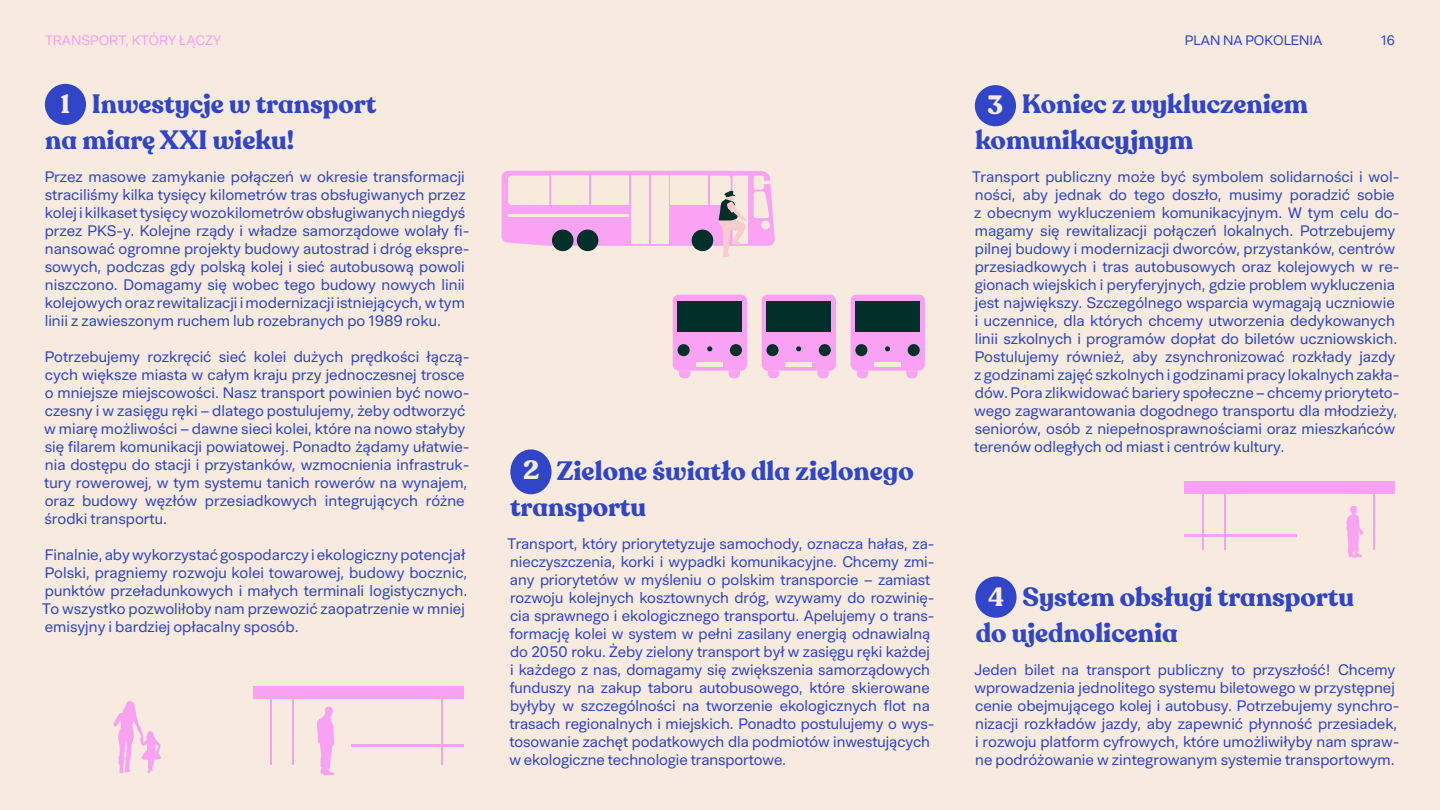
<style>
.page{position:relative;width:1440px;height:810px;background:#f7ebdf}
.page>*{position:absolute;margin:0;border:0;box-sizing:border-box;transform-origin:0 0}
.t1{font:700 26.25px/36px "Recoleta Alt";color:#3045c7}
.t2{font:700 26.25px "Recoleta Alt";color:#f7ebdf}
.t3{font:100 15px/18px "Abacaxi Latin VF";color:#3045c7}
.t4{font:100 13.5px "Abacaxi Latin VF";color:#f9a2f3}
.t5{font:100 13.5px "Abacaxi Latin VF";color:#3045c7}
.s1{color:#f7ebdf}
</style>
<div class="page">
<svg style="left:317px;top:706px;width:17px;height:70px"></svg>
<div style="left:975px;top:85px;width:41px;height:41px;background:#3045c7;border-radius:50%"></div>
<div style="left:510px;top:449px;width:42px;height:45px;background:#3045c7;border-radius:50%"></div>
<div style="left:975px;top:577px;width:42px;height:41px;background:#3045c7;border-radius:50%"></div>
<div style="left:45px;top:84px;width:41px;height:41px;background:#3045c7;border-radius:50%"></div>
<svg style="left:502px;top:171px;width:273px;height:86px"></svg>
<div style="left:673px;top:295px;width:74px;height:76px;background:#f9a2f3;border-radius:6px"></div>
<div style="left:678px;top:301px;width:64px;height:30px;background:#003029"></div>
<div style="left:678px;top:344px;width:12px;height:12px;background:#003029;border-radius:50%"></div>
<div style="left:730px;top:344px;width:12px;height:12px;background:#003029;border-radius:50%"></div>
<svg style="left:707px;top:346px;width:5px;height:5px"></svg>
<svg style="left:679px;top:371px;width:11px;height:7px"></svg>
<svg style="left:729px;top:371px;width:11px;height:7px"></svg>
<hr style="left:697px;top:363px;width:26px;height:4px;background:#f7ebde">
<div style="left:762px;top:295px;width:74px;height:76px;background:#f9a2f3;border-radius:6px"></div>
<div style="left:767px;top:301px;width:64px;height:30px;background:#003029"></div>
<div style="left:766px;top:344px;width:13px;height:12px;background:#003029;border-radius:50%"></div>
<div style="left:819px;top:344px;width:12px;height:12px;background:#003029;border-radius:50%"></div>
<svg style="left:796px;top:346px;width:5px;height:5px"></svg>
<svg style="left:768px;top:371px;width:11px;height:7px"></svg>
<svg style="left:817px;top:371px;width:12px;height:7px"></svg>
<hr style="left:786px;top:363px;width:26px;height:4px;background:#f7ebde">
<div style="left:851px;top:295px;width:74px;height:76px;background:#f9a2f3;border-radius:6px"></div>
<div style="left:856px;top:301px;width:64px;height:30px;background:#003029"></div>
<div style="left:855px;top:344px;width:12px;height:12px;background:#003029;border-radius:50%"></div>
<div style="left:908px;top:344px;width:12px;height:12px;background:#003029;border-radius:50%"></div>
<svg style="left:885px;top:346px;width:5px;height:5px"></svg>
<svg style="left:857px;top:371px;width:11px;height:7px"></svg>
<svg style="left:906px;top:371px;width:12px;height:7px"></svg>
<hr style="left:875px;top:363px;width:26px;height:4px;background:#f7ebde">
<hr style="left:292px;top:692px;width:2px;height:73px;background:#f9a2f3">
<div style="left:253px;top:686px;width:210px;height:12px;background:#f9a2f3"></div>
<hr style="left:270px;top:692px;width:2px;height:73px;background:#f9a2f3">
<hr style="left:351px;top:745px;width:112px;height:2px;background:#f9a2f3">
<hr style="left:441px;top:692px;width:2px;height:73px;background:#f9a2f3">
<hr style="left:1224px;top:482px;width:2px;height:68px;background:#f9a2f3">
<div style="left:1185px;top:481px;width:210px;height:13px;background:#f9a2f3"></div>
<hr style="left:1202px;top:482px;width:2px;height:68px;background:#f9a2f3">
<hr style="left:1185px;top:535px;width:112px;height:2px;background:#f9a2f3">
<hr style="left:1373px;top:482px;width:2px;height:68px;background:#f9a2f3">
<svg style="left:113px;top:701px;width:48px;height:72px"></svg>
<svg style="left:1346px;top:506px;width:17px;height:52px"></svg>
<p class="t4" style="left:45px;top:33px;width:178px">TRANSPORT, KTÓRY ŁĄCZY</p>
<p class="t5" style="left:1185px;top:33px;width:139px">PLAN NA POKOLENIA</p>
<p class="t5" style="left:1381px;top:33px;width:16px">16</p>
<h1 class="t1" style="left:45px;top:87px;width:332px;text-indent:15px"><span class="s1">1</span> Inwestycje w transport na miarę XXI wieku!</h1>
<p class="t3" style="left:45px;top:168px;width:426px">Przez masowe zamykanie połączeń w okresie transformacji straciliśmy kilka tysięcy kilometrów tras obsługiwanych przez kolej i kilkaset tysięcy wozokilometrów obsługiwanych niegdyś przez PKS-y. Kolejne rządy i władze samorządowe wolały fi&shy;nansować ogromne projekty budowy autostrad i dróg ekspre&shy;sowych, podczas gdy polską kolej i sieć autobusową powoli niszczono. Domagamy się wobec tego budowy nowych linii kolejowych oraz rewitalizacji i modernizacji istniejących, w tym linii z zawieszonym ruchem lub rozebranych po 1989 roku.</p>
<p class="t3" style="left:44px;top:348px;width:427px">Potrzebujemy rozkręcić sieć kolei dużych prędkości łączą&shy;cych większe miasta w całym kraju przy jednoczesnej trosce o mniejsze miejscowości. Nasz transport powinien być nowo&shy;czesny i w zasięgu ręki – dlatego postulujemy, żeby odtworzyć w miarę możliwości – dawne sieci kolei, które na nowo stałyby się filarem komunikacji powiatowej. Ponadto żądamy ułatwie&shy;nia dostępu do stacji i przystanków, wzmocnienia infrastruk&shy;tury rowerowej, w tym systemu tanich rowerów na wynajem, oraz budowy węzłów przesiadkowych integrujących różne środki transportu.</p>
<p class="t3" style="left:42px;top:546px;width:427px">Finalnie, aby wykorzystać gospodarczy i ekologiczny potencjał Polski, pragniemy rozwoju kolei towarowej, budowy bocznic, punktów przeładunkowych i małych terminali logistycznych.<br>To wszystko pozwoliłoby nam przewozić zaopatrzenie w mniej emisyjny i bardziej opłacalny sposób.</p>
<h1 class="t1" style="left:510px;top:453px;width:405px;text-indent:47px">Zielone światło dla zielonego transportu</h1>
<p class="t3" style="left:508px;top:535px;width:428px">Transport, który priorytetyzuje samochody, oznacza hałas, za&shy;nieczyszczenia, korki i wypadki komunikacyjne. Chcemy zmi&shy;any priorytetów w myśleniu o polskim transporcie – zamiast rozwoju kolejnych kosztownych dróg, wzywamy do rozwinię&shy;cia sprawnego i ekologicznego transportu. Apelujemy o trans&shy;formację kolei w system w pełni zasilany energią odnawialną do 2050 roku. Żeby zielony transport był w zasięgu ręki każdej i każdego z nas, domagamy się zwiększenia samorządowych funduszy na zakup taboru autobusowego, które skierowane byłyby w szczególności na tworzenie ekologicznych flot na trasach regionalnych i miejskich. Ponadto postulujemy o wys&shy;tosowanie zachęt podatkowych dla podmiotów inwestujących w ekologiczne technologie transportowe.</p>
<h1 class="t2" style="left:523px;top:454px;width:18px">2</h1>
<h1 class="t1" style="left:975px;top:87px;width:334px;text-indent:12px"><span class="s1">3</span> Koniec z wykluczeniem komunikacyjnym</h1>
<p class="t3" style="left:972px;top:168px;width:429px">Transport publiczny może być symbolem solidarności i wol&shy;ności, aby jednak do tego doszło, musimy poradzić sobie z obecnym wykluczeniem komunikacyjnym. W tym celu do&shy;magamy się rewitalizacji połączeń lokalnych. Potrzebujemy pilnej budowy i modernizacji dworców, przystanków, centrów przesiadkowych i tras autobusowych oraz kolejowych w re&shy;gionach wiejskich i peryferyjnych, gdzie problem wykluczenia jest największy. Szczególnego wsparcia wymagają uczniowie<br>i uczennice, dla których chcemy utworzenia dedykowanych linii szkolnych i programów dopłat do biletów uczniowskich.<br>Postulujemy również, aby zsynchronizować rozkłady jazdy z godzinami zajęć szkolnych i godzinami pracy lokalnych zakła&shy;dów. Pora zlikwidować bariery społeczne – chcemy prioryteto&shy;wego zagwarantowania dogodnego transportu dla młodzieży, seniorów, osób z niepełnosprawnościami oraz mieszkańców terenów odległych od miast i centrów kultury.</p>
<h1 class="t1" style="left:976px;top:580px;width:380px;text-indent:47px">System obsługi transportu do ujednolicenia</h1>
<p class="t3" style="left:974px;top:661px;width:427px">Jeden bilet na transport publiczny to przyszłość! Chcemy wprowadzenia jednolitego systemu biletowego w przystępnej cenie obejmującego kolej i autobusy. Potrzebujemy synchro&shy;nizacji rozkładów jazdy, aby zapewnić płynność przesiadek, i rozwoju platform cyfrowych, które umożliwiłyby nam spraw&shy;ne podróżowanie w zintegrowanym systemie transportowym.</p>
<h1 class="t2" style="left:989px;top:581px;width:17px">4</h1>
</div>
